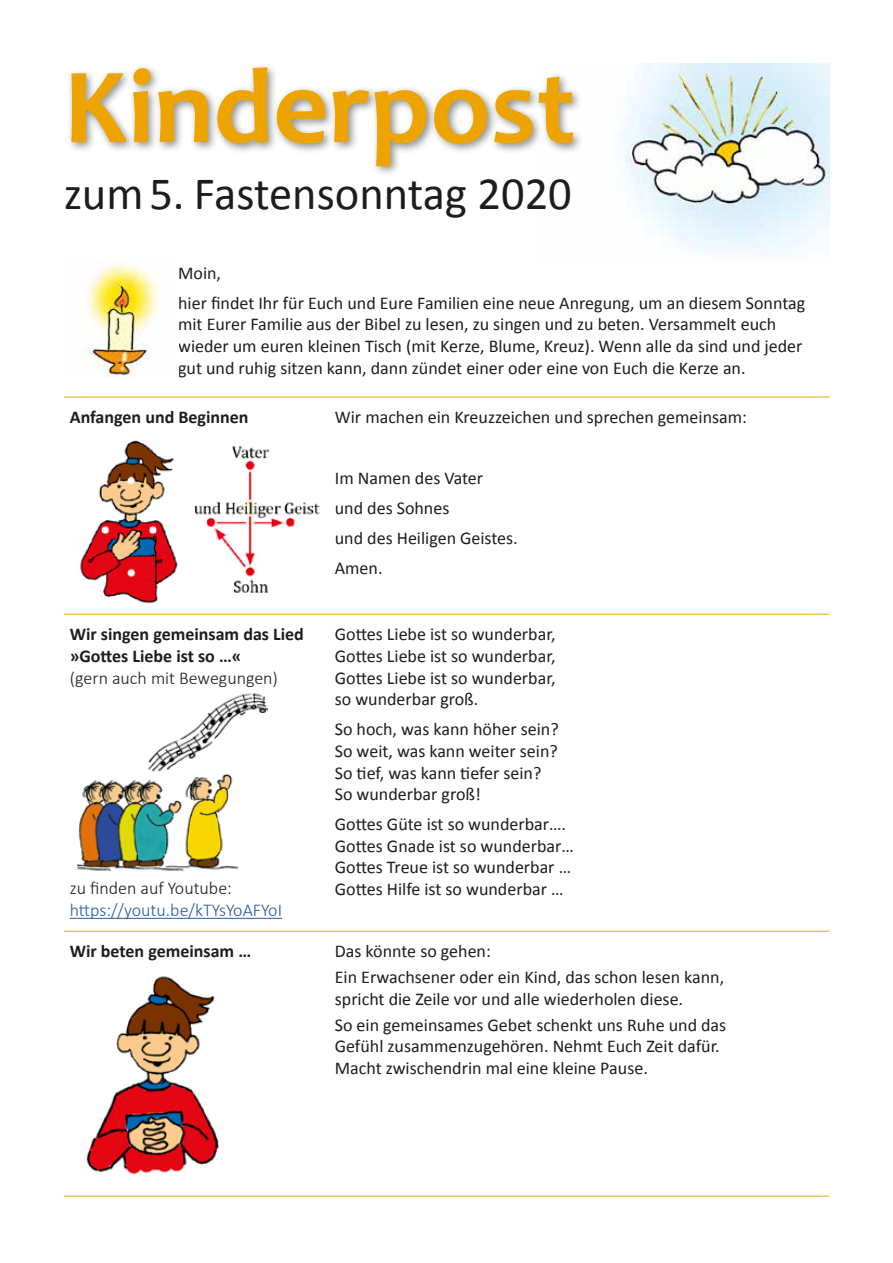
<style>
.page{position:relative;width:893px;height:1263px;background:#fff}
.page>*{position:absolute;margin:0;border:0;box-sizing:border-box;transform-origin:0 0}
.t1{font:700 108px "Candara";color:#eea400}
.t2{font:46.5px "Calibri";color:#1d1d1b}
.t3{font:18px/21.6px "Calibri";color:#1d1d1b}
.t4{font:700 18px/21.6px "Calibri";color:#1d1d1b}
.t5{font:300 18px "Calibri";color:#1d1d1b}
.t6{font:300 18px "Calibri";color:#275b9b}
</style>
<div class="page">
<img style="left:623px;top:64px;width:206px;height:190px">
<hr style="left:64px;top:397px;width:265px;height:1px;background:#eea400">
<hr style="left:329px;top:397px;width:500px;height:1px;background:#eea400">
<hr style="left:64px;top:614px;width:265px;height:1px;background:#eea400">
<hr style="left:329px;top:614px;width:500px;height:1px;background:#eea400">
<hr style="left:64px;top:931px;width:265px;height:1px;background:#eea400">
<hr style="left:329px;top:931px;width:500px;height:1px;background:#eea400">
<hr style="left:64px;top:1196px;width:265px;height:1px;background:#eea400">
<hr style="left:329px;top:1196px;width:500px;height:1px;background:#eea400">
<hr style="left:70px;top:918px;width:212px;height:1px;background:#275b9b">
<div style="left:66px;top:63px;width:518px;height:114px;background:#1d1d1b;opacity:.5"></div>
<img style="left:81px;top:264px;width:78px;height:113px">
<img style="left:80px;top:440px;width:240px;height:164px">
<img style="left:76px;top:693px;width:191px;height:179px">
<img style="left:86px;top:976px;width:133px;height:198px">
<h1 class="t1" style="left:64px;top:39px;width:513px">Kinderpost</h1>
<h2 class="t2" style="left:64px;top:164px;width:510px">zum 5. Fastensonntag 2020</h2>
<p class="t3" style="left:178px;top:258px;width:629px;line-height:30.2px">Moin,<br>hier findet Ihr für Euch und Eure Familien eine neue Anregung, um an diesem Sonntag</p>
<p class="t3" style="left:178px;top:314px;width:626px">mit Eurer Familie aus der Bibel zu lesen, zu singen und zu beten. Versammelt euch wieder um euren kleinen Tisch (mit Kerze, Blume, Kreuz). Wenn alle da sind und jeder gut und ruhig sitzen kann, dann zündet einer oder eine von Euch die Kerze an.</p>
<p class="t4" style="left:70px;top:406px;width:180px">Anfangen und Beginnen</p>
<p class="t3" style="left:335px;top:407px;width:414px">Wir machen ein Kreuzzeichen und sprechen gemeinsam:</p>
<p class="t4" style="left:70px;top:624px;width:236px">Wir singen gemeinsam das Lied »Gottes Liebe ist so …«</p>
<p class="t5" style="left:70px;top:666px;width:210px">(gern auch mit Bewegungen)</p>
<p class="t5" style="left:70px;top:877px;width:164px">zu finden auf Youtube:</p>
<p class="t6" style="left:70px;top:899px;width:214px">https://youtu.be/kTYsYoAFYoI</p>
<p class="t3" style="left:335px;top:462px;width:184px;line-height:30.2px">Im Namen des Vater<br>und des Sohnes<br>und des Heiligen Geistes.<br>Amen.</p>
<p class="t3" style="left:335px;top:624px;width:222px;text-align:justify">Gottes Liebe ist so wunderbar, Gottes Liebe ist so wunderbar, Gottes Liebe ist so wunderbar, so wunderbar groß.</p>
<p class="t3" style="left:335px;top:719px;width:225px">So hoch, was kann höher sein?<br>So weit, was kann weiter sein?<br>So tief, was kann tiefer sein?<br>So wunderbar groß!</p>
<p class="t3" style="left:335px;top:813px;width:240px">Gottes Güte ist so wunderbar….<br>Gottes Gnade ist so wunderbar…<br>Gottes Treue ist so wunderbar …<br>Gottes Hilfe ist so wunderbar …</p>
<p class="t4" style="left:70px;top:941px;width:183px">Wir beten gemeinsam …</p>
<p class="t3" style="left:335px;top:939px;width:391px;line-height:25.8px">Das könnte so gehen:<br>Ein Erwachsener oder ein Kind, das schon lesen kann,</p>
<p class="t3" style="left:335px;top:986px;width:393px;line-height:25.8px">spricht die Zeile vor und alle wiederholen diese.<br>So ein gemeinsames Gebet schenkt uns Ruhe und das</p>
<p class="t3" style="left:335px;top:1036px;width:386px">Gefühl zusammenzugehören. Nehmt Euch Zeit dafür.<br>Macht zwischendrin mal eine kleine Pause.</p>
</div>
